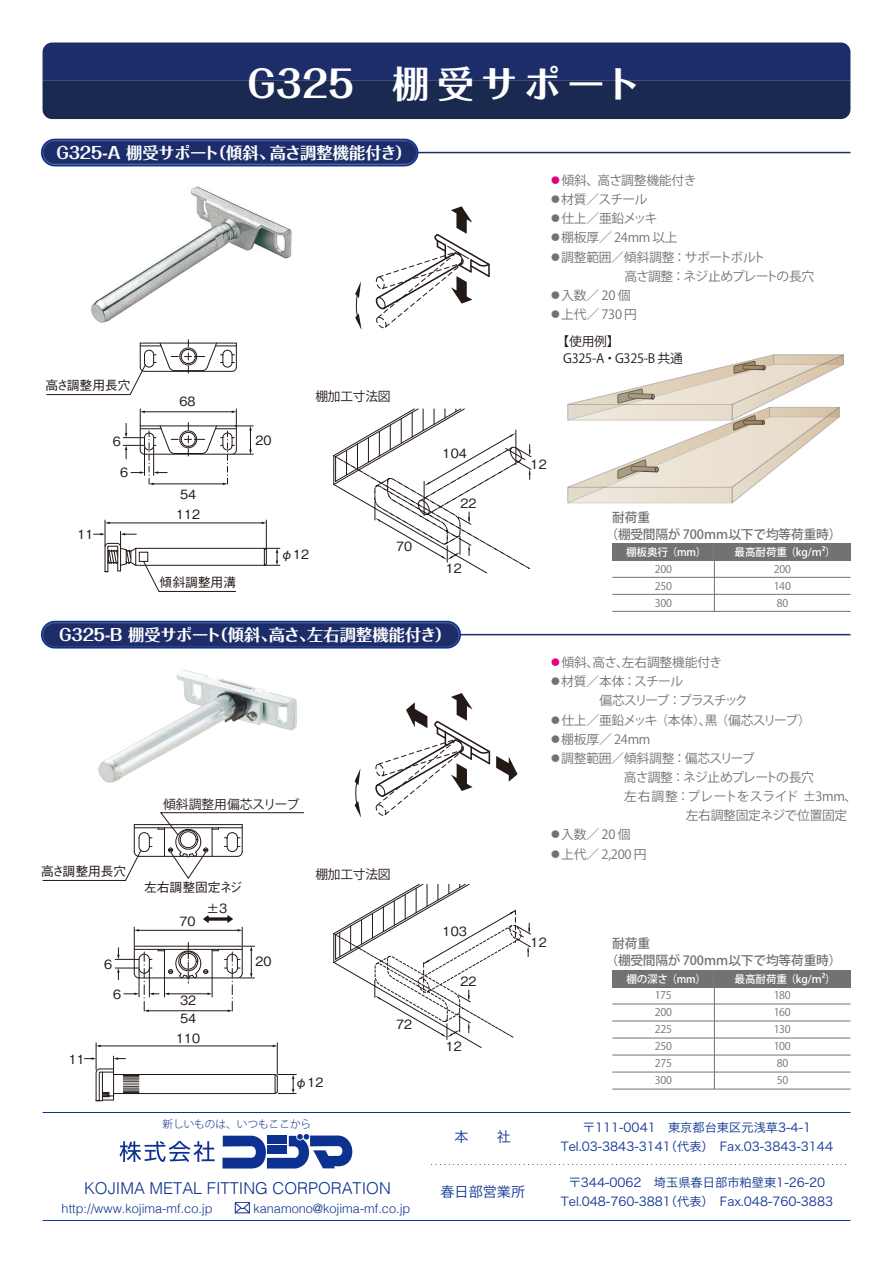
<style>
.page{position:relative;width:893px;height:1263px;background:#fff}
.page>*{position:absolute;margin:0;border:0;box-sizing:border-box;transform-origin:0 0}
.t1{font:700 37.05px "Folk Pro";letter-spacing:.095em;color:#fff}
.t2{font:700 16.35px "Folk Pro";color:#fff}
.t3{font:300 16.35px "Helvetica";color:#0c3190}
.t4{font:14.1px "Hira Kaku Pro N W3";color:#0c3190}
.t5{font:12.75px/19.2px "Koz Go Pro";letter-spacing:-.025em;color:#727272}
.t6{font:500 12.75px/17.7px "Gothic BBB Pro";color:#231916}
.t7{font:300 12.75px "Helvetica";color:#0c3190}
.t8{font:12.75px/19.2px "Koz Go Pro";letter-spacing:-.065em;color:#727272}
.t9{font:500 12.75px/17px "Koz Go Pro";letter-spacing:-.02em;color:#727272}
.t10{font:12.75px/17px "Koz Go Pro";letter-spacing:-.02em;color:#231916}
.t11{font:12.75px "Koz Go Pro";letter-spacing:-.06em;color:#727272}
.t12{font:12.75px "Koz Go Pr 6 N";color:#231916}
.t13{font:12.3px/18.8px "Hira Kaku Pro N W3";color:#0c3190;text-align:center}
.t14{font:10.65px/17px "Koz Go Pro";letter-spacing:-.02em;color:#727272;text-align:justify}
.t15{font:500 10.65px "Koz Go Pro";letter-spacing:-.02em;color:#fff}
.t16{font:300 10.65px "Koz Go Pr 6 N";color:#0c3190}
.s1{color:#e4007f}
</style>
<div class="page">
<svg style="left:222px;top:1134px;width:130px;height:34px"></svg>
<svg style="left:120px;top:1141px;width:95px;height:21px"></svg>
<svg style="left:432px;top:1164px;width:414px;height:1px"></svg>
<svg style="left:235px;top:1202px;width:15px;height:11px"></svg>
<hr style="left:43px;top:1112px;width:807px;height:1px;background:#0c3190">
<hr style="left:43px;top:1220px;width:807px;height:1px;background:#0c3190">
<svg style="left:43px;top:43px;width:807px;height:76px;background:#1b2b5c"></svg>
<hr style="left:108px;top:152px;width:742px;height:1px;background:#1d2d6a">
<div style="left:41px;top:139px;width:377px;height:27px;border:3px solid #0c3190;border-radius:12px"></div>
<div style="left:43px;top:140px;width:374px;height:25px;background:linear-gradient(to right,#1d2d6a,#1d2d6b);border-radius:12px"></div>
<hr style="left:108px;top:634px;width:742px;height:1px;background:#1d2d6a">
<div style="left:41px;top:621px;width:420px;height:27px;border:3px solid #0c3190;border-radius:12px"></div>
<div style="left:43px;top:622px;width:416px;height:25px;background:#1d2d6a;border-radius:12px"></div>
<svg style="left:333px;top:884px;width:198px;height:164px"></svg>
<img style="left:98px;top:669px;width:199px;height:114px">
<div style="left:612px;top:970px;width:102px;height:17px;background:#727272"></div>
<hr style="left:612px;top:1004px;width:238px;height:1px;background:#727272">
<hr style="left:714px;top:987px;width:1px;height:102px;background:#727272">
<hr style="left:612px;top:1021px;width:238px;height:1px;background:#727272">
<hr style="left:612px;top:1038px;width:238px;height:1px;background:#727272">
<hr style="left:612px;top:1055px;width:238px;height:1px;background:#727272">
<hr style="left:612px;top:1072px;width:238px;height:1px;background:#727272">
<hr style="left:612px;top:1089px;width:238px;height:1px;background:#727272">
<div style="left:714px;top:970px;width:136px;height:17px;background:#727272"></div>
<div style="left:612px;top:543px;width:102px;height:17px;background:#727272"></div>
<hr style="left:612px;top:577px;width:238px;height:1px;background:#727272">
<hr style="left:714px;top:560px;width:1px;height:51px;background:#727272">
<hr style="left:612px;top:594px;width:238px;height:1px;background:#727272">
<hr style="left:612px;top:611px;width:238px;height:1px;background:#727272">
<div style="left:714px;top:543px;width:136px;height:17px;background:#727272"></div>
<svg style="left:115px;top:915px;width:139px;height:97px"></svg>
<hr style="left:277px;top:1043px;width:1px;height:31px;background:#231916">
<hr style="left:100px;top:1046px;width:174px;height:1px;background:#231916">
<svg style="left:274px;top:1074px;width:22px;height:20px"></svg>
<hr style="left:114px;top:1093px;width:161px;height:1px;background:#231916">
<hr style="left:114px;top:1074px;width:161px;height:1px;background:#231916">
<svg style="left:84px;top:1043px;width:55px;height:58px"></svg>
<svg style="left:42px;top:812px;width:262px;height:69px"></svg>
<svg style="left:567px;top:354px;width:277px;height:149px"></svg>
<img style="left:91px;top:186px;width:201px;height:137px">
<svg style="left:355px;top:281px;width:7px;height:49px"></svg>
<svg style="left:376px;top:206px;width:114px;height:122px"></svg>
<svg style="left:333px;top:408px;width:199px;height:165px"></svg>
<hr style="left:136px;top:548px;width:128px;height:1px;background:#231916">
<hr style="left:136px;top:565px;width:128px;height:1px;background:#231916">
<hr style="left:266px;top:520px;width:1px;height:30px;background:#231916">
<hr style="left:109px;top:523px;width:154px;height:1px;background:#231916">
<svg style="left:94px;top:520px;width:142px;height:72px"></svg>
<svg style="left:264px;top:548px;width:16px;height:18px"></svg>
<svg style="left:123px;top:409px;width:130px;height:76px"></svg>
<svg style="left:46px;top:340px;width:191px;height:55px"></svg>
<svg style="left:355px;top:768px;width:6px;height:50px"></svg>
<svg style="left:375px;top:693px;width:143px;height:123px"></svg>
<h1 class="t1" style="left:247px;top:52px;width:395px">G325　棚受サポート</h1>
<p class="t2" style="left:56px;top:139px;width:357px">G325-A 棚受サポート（傾斜、高さ調整機能付き）</p>
<p class="t6" style="left:45px;top:375px;width:87px">高さ調整用長穴</p>
<p class="t6" style="left:180px;top:391px;width:18px">68</p>
<p class="t6" style="left:113px;top:431px;width:10px">6</p>
<p class="t6" style="left:255px;top:430px;width:18px">20</p>
<p class="t6" style="left:78px;top:524px;width:18px">11</p>
<p class="t6" style="left:120px;top:462px;width:10px">6</p>
<p class="t6" style="left:180px;top:483px;width:18px">54</p>
<p class="t6" style="left:176px;top:504px;width:26px">112</p>
<p class="t6" style="left:160px;top:572px;width:78px">傾斜調整用溝</p>
<p class="t10" style="left:315px;top:388px;width:77px">棚加工寸法図</p>
<p class="t6" style="left:280px;top:544px;width:30px">φ12</p>
<p class="t6" style="left:396px;top:536px;width:18px">70</p>
<p class="t6" style="left:443px;top:442px;width:26px">104</p>
<p class="t6" style="left:460px;top:493px;width:18px">22</p>
<p class="t6" style="left:446px;top:557px;width:18px">12</p>
<p class="t2" style="left:59px;top:621px;width:394px">G325-B 棚受サポート（傾斜､高さ､左右調整機能付き）</p>
<p class="t12" style="left:163px;top:797px;width:138px">傾斜調整用偏芯スリーブ</p>
<p class="t6" style="left:41px;top:861px;width:87px">高さ調整用長穴</p>
<p class="t6" style="left:144px;top:877px;width:100px">左右調整固定ネジ</p>
<p class="t6" style="left:180px;top:911px;width:18px">70</p>
<p class="t6" style="left:206px;top:897px;width:22px">±3</p>
<p class="t6" style="left:69px;top:1048px;width:18px">11</p>
<p class="t6" style="left:104px;top:953px;width:10px">6</p>
<p class="t6" style="left:255px;top:950px;width:18px">20</p>
<p class="t6" style="left:180px;top:990px;width:18px">32<br>54</p>
<p class="t6" style="left:176px;top:1028px;width:26px">110</p>
<p class="t6" style="left:113px;top:983px;width:10px">6</p>
<p class="t10" style="left:315px;top:866px;width:77px">棚加工寸法図</p>
<p class="t6" style="left:396px;top:1014px;width:18px">72</p>
<p class="t6" style="left:295px;top:1072px;width:30px">φ12</p>
<p class="t6" style="left:443px;top:920px;width:26px">103</p>
<p class="t6" style="left:460px;top:971px;width:18px">22</p>
<p class="t6" style="left:446px;top:1035px;width:18px">12</p>
<p class="t5" style="left:549px;top:171px;width:149px"><span class="s1">●</span>傾斜、高さ調整機能付き</p>
<p class="t5" style="left:549px;top:190px;width:100px">●材質／スチール</p>
<p class="t5" style="left:549px;top:209px;width:110px">●仕上／亜鉛メッキ</p>
<p class="t5" style="left:549px;top:229px;width:130px">●棚板厚／ 24mm 以上</p>
<p class="t5" style="left:624px;top:248px;width:191px;text-indent:-75px">●調整範囲／傾斜調整：サポートボルト<br>高さ調整：ネジ止めプレートの長穴</p>
<p class="t5" style="left:549px;top:286px;width:83px">●入数／ 20 個</p>
<p class="t5" style="left:549px;top:305px;width:89px">●上代／ 730 円</p>
<p class="t10" style="left:563px;top:333px;width:121px;text-indent:-7px">【使用例】<br>G325-A・G325-B 共通</p>
<p class="t6" style="left:531px;top:453px;width:18px">12</p>
<p class="t9" style="left:605px;top:509px;width:238px;text-indent:7px">耐荷重<br>（棚受間隔が 700ｍｍ以下で均等荷重時）</p>
<p class="t15" style="left:626px;top:545px;width:82px">棚板奥行（mm）</p>
<p class="t15" style="left:735px;top:545px;width:103px">最高耐荷重（kg/ｍ²）</p>
<p class="t14" style="left:655px;top:560px;width:19px">200<br>250<br>300</p>
<p class="t14" style="left:774px;top:560px;width:19px">200<br>140<br>80</p>
<p class="t5" style="left:549px;top:653px;width:175px"><span class="s1">●</span>傾斜､高さ､左右調整機能付き</p>
<p class="t8" style="left:600px;top:672px;width:150px;text-indent:-50px">●材質／本体：スチール<br>偏芯スリーブ：プラスチック</p>
<p class="t8" style="left:549px;top:711px;width:263px">●仕上／亜鉛メッキ（本体）､黒（偏芯スリーブ）</p>
<p class="t5" style="left:549px;top:730px;width:103px">●棚板厚／ 24mm</p>
<p class="t5" style="left:549px;top:749px;width:207px">●調整範囲／傾斜調整：偏芯スリーブ</p>
<p class="t11" style="left:624px;top:769px;width:192px">高さ調整：ネジ止めプレートの長穴</p>
<p class="t5" style="left:624px;top:787px;width:235px">左右調整：プレートをスライド ±3mm、</p>
<p class="t5" style="left:686px;top:806px;width:163px">左右調整固定ネジで位置固定</p>
<p class="t5" style="left:549px;top:825px;width:83px">●入数／ 20 個</p>
<p class="t5" style="left:549px;top:844px;width:99px">●上代／ 2,200 円</p>
<p class="t6" style="left:531px;top:931px;width:18px">12</p>
<p class="t9" style="left:605px;top:936px;width:238px;text-indent:7px">耐荷重<br>（棚受間隔が 700ｍｍ以下で均等荷重時）</p>
<p class="t15" style="left:626px;top:972px;width:81px">棚の深さ（mm）</p>
<p class="t15" style="left:735px;top:972px;width:103px">最高耐荷重（kg/ｍ²）</p>
<p class="t14" style="left:655px;top:987px;width:19px">175<br>200<br>225<br>250<br>275<br>300</p>
<p class="t14" style="left:774px;top:987px;width:18px;text-align:left">180<br>160<br>130<br>100<br>80<br>50</p>
<p class="t16" style="left:162px;top:1118px;width:150px">新しいものは、いつもここから</p>
<p class="t3" style="left:84px;top:1174px;width:308px">KOJIMA METAL FITTING CORPORATION</p>
<p class="t7" style="left:62px;top:1197px;width:152px">http://www.kojima-mf.co.jp</p>
<p class="t7" style="left:253px;top:1197px;width:158px">kanamono@kojima-mf.co.jp</p>
<p class="t4" style="left:455px;top:1124px;width:58px">本　　社</p>
<p class="t4" style="left:440px;top:1179px;width:86px">春日部営業所</p>
<p class="t13" style="left:561px;top:1117px;width:274px">〒111-0041　東京都台東区元浅草3-4-1<br>Tel.03-3843-3141（代表）　Fax.03-3843-3144</p>
<p class="t13" style="left:561px;top:1172px;width:274px">〒344-0062　埼玉県春日部市粕壁東1-26-20<br>Tel.048-760-3881（代表）　Fax.048-760-3883</p>
</div>
